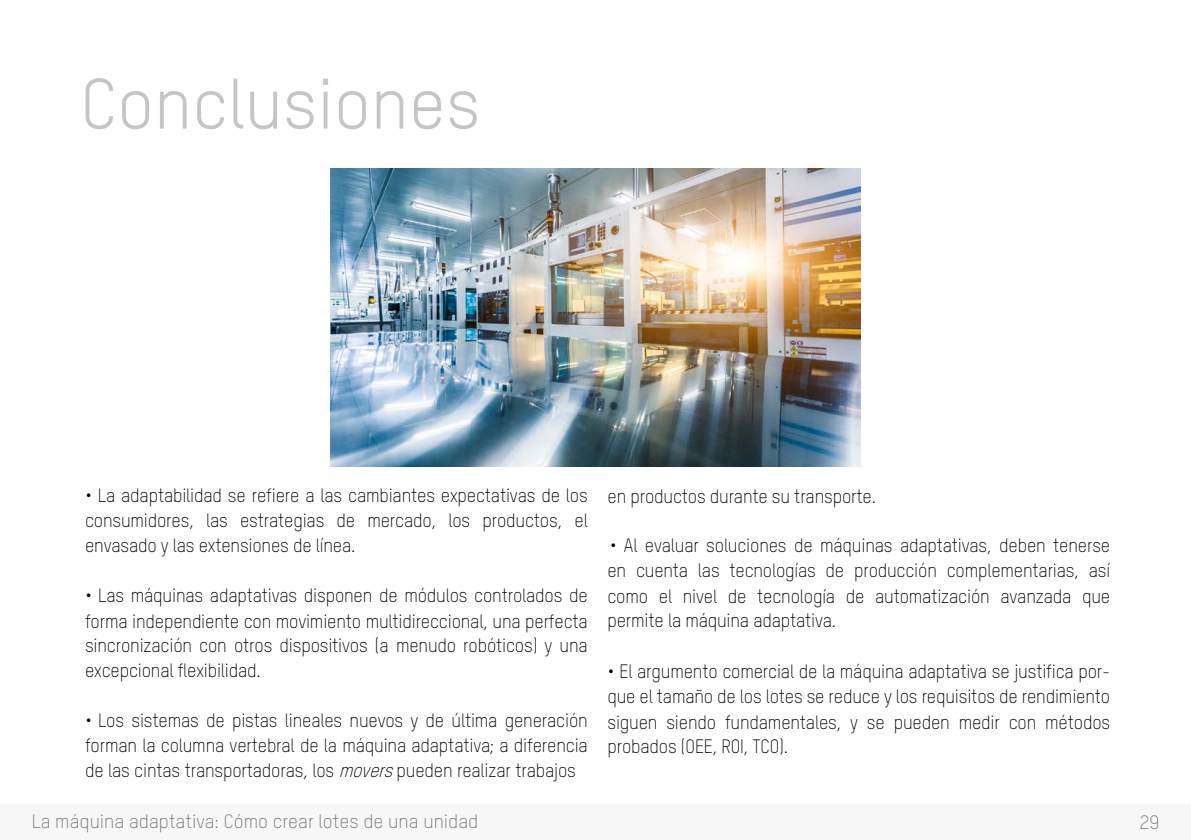
<style>
.page{position:relative;width:1191px;height:840px;background:#fff}
.page>*{position:absolute;margin:0;border:0;box-sizing:border-box;transform-origin:0 0}
.t1{font:70px "TSTARPRO";color:#c3c5c8}
.t2{font:300 19px/25px "TSTARPRO";letter-spacing:-.01em;color:#000;text-align:justify;scale:.94 1}
.t3{font:300 19px "TSTARPRO";color:#757378}
.s1{font-style:italic}
</style>
<div class="page">
<div style="left:0;top:804px;width:1191px;height:35px;background:#f7f7f8"></div>
<img style="left:331px;top:168px;width:529px;height:298px">
<h1 class="t1" style="left:81px;top:57px;width:401px">Conclusiones</h1>
<p class="t2" style="left:85px;top:482px;width:536px">• La adaptabilidad se refiere a las cambiantes expectativas de los consumidores, las estrategias de mercado, los productos, el envasado y las extensiones de línea.</p>
<p class="t2" style="left:85px;top:581px;width:536px">• Las máquinas adaptativas disponen de módulos controlados de forma independiente con movimiento multidireccional, una perfecta sincronización con otros dispositivos (a menudo robóticos) y una excepcional flexibilidad.</p>
<p class="t2" style="left:85px;top:707px;width:536px">• Los sistemas de pistas lineales nuevos y de última generación forman la columna vertebral de la máquina adaptativa; a diferencia de las cintas transportadoras, los <span class="s1">movers</span>pueden realizar trabajos</p>
<p class="t2" style="left:607px;top:482px;width:287px">en productos durante su transporte.</p>
<p class="t2" style="left:607px;top:532px;width:536px">• Al evaluar soluciones de máquinas adaptativas, deben tenerse en cuenta las tecnologías de producción complementarias, así como el nivel de tecnología de automatización avanzada que permite la máquina adaptativa.</p>
<p class="t2" style="left:607px;top:658px;width:536px">• El argumento comercial de la máquina adaptativa se justifica por&shy;que el tamaño de los lotes se reduce y los requisitos de rendimiento siguen siendo fundamentales, y se pueden medir con métodos probados (OEE, ROI, TCO).</p>
<p class="t3" style="left:32px;top:808px;width:448px">La máquina adaptativa: Cómo crear lotes de una unidad</p>
<p class="t3" style="left:1140px;top:809px;width:21px">29</p>
</div>
